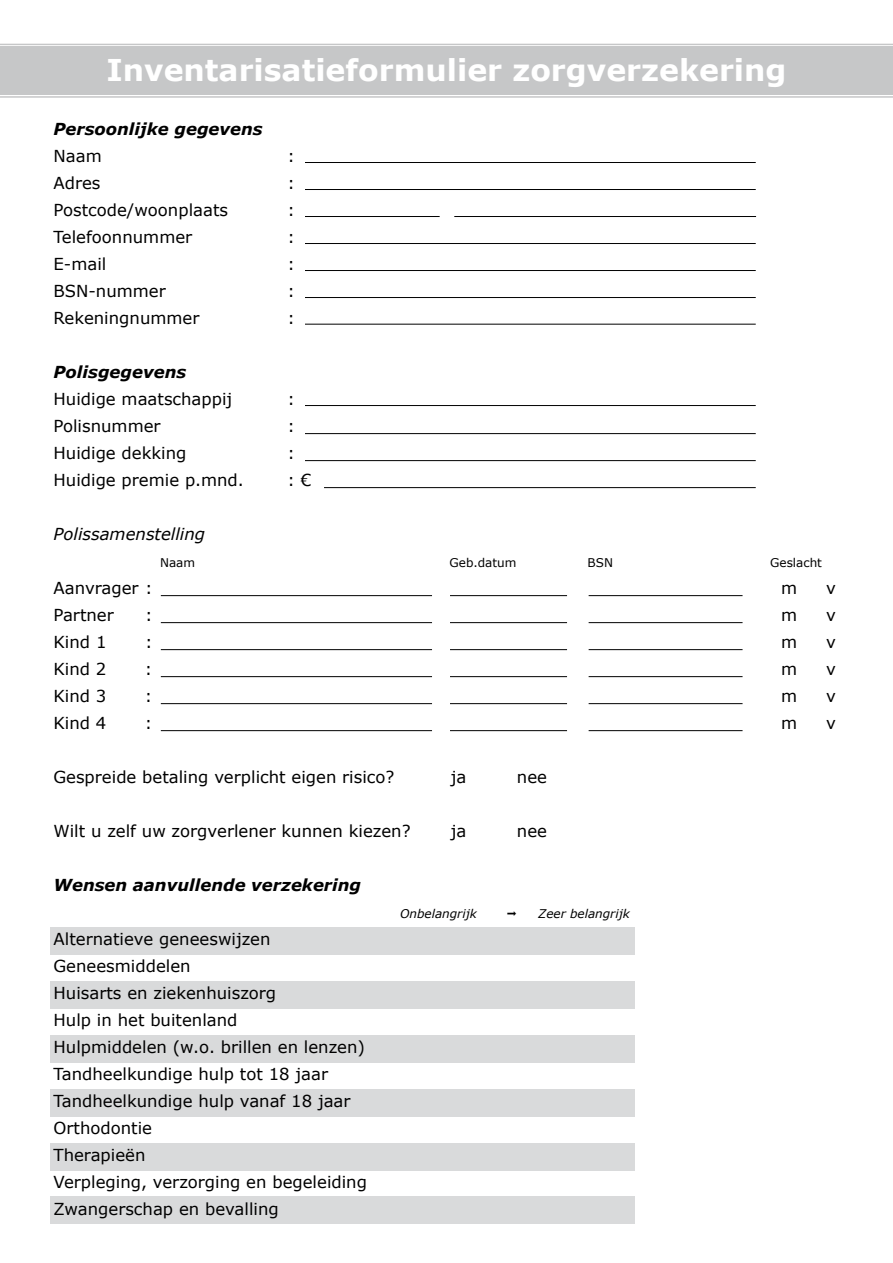
<style>
.page{position:relative;width:893px;height:1263px;background:#fff}
.page>*{position:absolute;margin:0;border:0;box-sizing:border-box;transform-origin:0 0}
.t1{font:700 30px "Verdana";color:#fff}
.t2{font:16.5px/27px "Verdana";color:#000}
.t3{font:italic 700 16.5px "Verdana";color:#000}
.t4{font:italic 16.5px "Verdana";color:#000}
.t5{font:italic 12px "Verdana";color:#000}
.t6{font:12px "Verdana";color:#000}
</style>
<div class="page">
<div style="left:50px;top:927px;width:584px;height:27px;background:#d9dadb"></div>
<div style="left:50px;top:981px;width:584px;height:27px;background:#d9dadb"></div>
<div style="left:50px;top:1035px;width:584px;height:27px;background:#d9dadb"></div>
<div style="left:50px;top:1089px;width:584px;height:27px;background:#d9dadb"></div>
<div style="left:50px;top:1143px;width:584px;height:27px;background:#d9dadb"></div>
<div style="left:50px;top:1197px;width:584px;height:27px;background:#d9dadb"></div>
<svg style="left:0;top:44px;width:893px;height:54px;background:#c8c9ca"></svg>
<hr style="left:305px;top:162px;width:451px;height:1px;background:#000">
<hr style="left:305px;top:189px;width:451px;height:1px;background:#000">
<hr style="left:305px;top:216px;width:135px;height:1px;background:#000">
<hr style="left:454px;top:216px;width:302px;height:1px;background:#000">
<hr style="left:305px;top:433px;width:451px;height:1px;background:#000">
<hr style="left:305px;top:405px;width:451px;height:1px;background:#000">
<hr style="left:305px;top:243px;width:451px;height:1px;background:#000">
<hr style="left:305px;top:460px;width:451px;height:1px;background:#000">
<hr style="left:305px;top:270px;width:451px;height:1px;background:#000">
<hr style="left:324px;top:487px;width:432px;height:1px;background:#000">
<hr style="left:161px;top:622px;width:271px;height:1px;background:#000">
<hr style="left:450px;top:622px;width:117px;height:1px;background:#000">
<hr style="left:589px;top:622px;width:153px;height:1px;background:#000">
<hr style="left:161px;top:676px;width:271px;height:1px;background:#000">
<hr style="left:450px;top:676px;width:117px;height:1px;background:#000">
<hr style="left:589px;top:676px;width:153px;height:1px;background:#000">
<hr style="left:161px;top:730px;width:271px;height:1px;background:#000">
<hr style="left:450px;top:730px;width:117px;height:1px;background:#000">
<hr style="left:589px;top:730px;width:153px;height:1px;background:#000">
<hr style="left:161px;top:595px;width:271px;height:1px;background:#000">
<hr style="left:450px;top:595px;width:117px;height:1px;background:#000">
<hr style="left:589px;top:595px;width:153px;height:1px;background:#000">
<hr style="left:161px;top:649px;width:271px;height:1px;background:#000">
<hr style="left:450px;top:649px;width:117px;height:1px;background:#000">
<hr style="left:589px;top:649px;width:153px;height:1px;background:#000">
<hr style="left:161px;top:703px;width:271px;height:1px;background:#000">
<hr style="left:450px;top:703px;width:117px;height:1px;background:#000">
<hr style="left:589px;top:703px;width:153px;height:1px;background:#000">
<hr style="left:305px;top:297px;width:451px;height:1px;background:#000">
<hr style="left:305px;top:324px;width:451px;height:1px;background:#000">
<h1 class="t1" style="left:106px;top:51px;width:682px">Inventarisatieformulier zorgverzekering</h1>
<p class="t3" style="left:54px;top:119px;width:211px">Persoonlijke gegevens</p>
<p class="t2" style="left:54px;top:142px;width:50px">Naam</p>
<p class="t2" style="left:288px;top:142px;width:9px">:</p>
<p class="t2" style="left:54px;top:169px;width:49px">Adres</p>
<p class="t2" style="left:288px;top:169px;width:9px">:</p>
<p class="t2" style="left:54px;top:196px;width:176px">Postcode/woonplaats</p>
<p class="t2" style="left:288px;top:196px;width:9px">:</p>
<p class="t2" style="left:54px;top:223px;width:140px">Telefoonnummer</p>
<p class="t2" style="left:288px;top:223px;width:9px">:</p>
<p class="t2" style="left:54px;top:250px;width:54px">E-mail</p>
<p class="t2" style="left:288px;top:250px;width:9px">:</p>
<p class="t2" style="left:54px;top:277px;width:114px">BSN-nummer</p>
<p class="t2" style="left:288px;top:277px;width:9px">:</p>
<p class="t2" style="left:54px;top:304px;width:147px">Rekeningnummer</p>
<p class="t2" style="left:288px;top:304px;width:9px">:</p>
<p class="t3" style="left:54px;top:361px;width:134px">Polisgegevens</p>
<p class="t2" style="left:54px;top:385px;width:180px">Huidige maatschappij</p>
<p class="t2" style="left:288px;top:385px;width:9px">:</p>
<p class="t2" style="left:54px;top:412px;width:109px">Polisnummer</p>
<p class="t2" style="left:288px;top:412px;width:9px">:</p>
<p class="t2" style="left:54px;top:439px;width:134px">Huidige dekking</p>
<p class="t2" style="left:288px;top:439px;width:9px">:</p>
<p class="t2" style="left:54px;top:466px;width:192px">Huidige premie p.mnd.</p>
<p class="t2" style="left:288px;top:466px;width:25px">: €</p>
<p class="t4" style="left:54px;top:523px;width:153px">Polissamenstelling</p>
<p class="t6" style="left:160px;top:555px;width:37px">Naam</p>
<p class="t6" style="left:450px;top:555px;width:68px">Geb.datum</p>
<p class="t6" style="left:588px;top:555px;width:27px">BSN</p>
<p class="t6" style="left:770px;top:555px;width:53px">Geslacht</p>
<p class="t2" style="left:54px;top:574px;width:100px">Aanvrager :</p>
<p class="t2" style="left:781px;top:574px;width:18px">m</p>
<p class="t2" style="left:826px;top:574px;width:11px">v</p>
<p class="t2" style="left:54px;top:601px;width:62px">Partner</p>
<p class="t2" style="left:145px;top:601px;width:9px">:</p>
<p class="t2" style="left:781px;top:601px;width:18px">m</p>
<p class="t2" style="left:826px;top:601px;width:11px">v</p>
<p class="t2" style="left:54px;top:628px;width:54px">Kind 1</p>
<p class="t2" style="left:145px;top:628px;width:9px">:</p>
<p class="t2" style="left:781px;top:628px;width:18px">m</p>
<p class="t2" style="left:826px;top:628px;width:11px">v</p>
<p class="t2" style="left:53px;top:655px;width:54px">Kind 2</p>
<p class="t2" style="left:145px;top:655px;width:9px">:</p>
<p class="t2" style="left:781px;top:655px;width:18px">m</p>
<p class="t2" style="left:826px;top:655px;width:11px">v</p>
<p class="t2" style="left:53px;top:682px;width:54px">Kind 3</p>
<p class="t2" style="left:145px;top:682px;width:9px">:</p>
<p class="t2" style="left:781px;top:682px;width:18px">m</p>
<p class="t2" style="left:826px;top:682px;width:11px">v</p>
<p class="t2" style="left:53px;top:709px;width:54px">Kind 4</p>
<p class="t2" style="left:145px;top:709px;width:9px">:</p>
<p class="t2" style="left:781px;top:709px;width:18px">m</p>
<p class="t2" style="left:826px;top:709px;width:11px">v</p>
<p class="t2" style="left:53px;top:763px;width:343px">Gespreide betaling verplicht eigen risico?</p>
<p class="t2" style="left:451px;top:763px;width:17px">ja</p>
<p class="t2" style="left:517px;top:763px;width:32px">nee</p>
<p class="t2" style="left:53px;top:817px;width:359px">Wilt u zelf uw zorgverlener kunnen kiezen?</p>
<p class="t2" style="left:451px;top:817px;width:17px">ja</p>
<p class="t2" style="left:517px;top:817px;width:32px">nee</p>
<p class="t3" style="left:53px;top:874px;width:309px">Wensen aanvullende verzekering</p>
<p class="t5" style="left:400px;top:906px;width:78px">Onbelangrijk</p>
<p class="t5" style="left:538px;top:906px;width:93px">Zeer belangrijk</p>
<p class="t2" style="left:54px;top:925px;width:315px">Alternatieve geneeswijzen<br>Geneesmiddelen<br>Huisarts en ziekenhuiszorg<br>Hulp in het buitenland<br>Hulpmiddelen (w.o. brillen en lenzen)<br>Tandheelkundige hulp tot 18 jaar<br>Tandheelkundige hulp vanaf 18 jaar<br>Orthodontie<br>Therapieën<br>Verpleging, verzorging en begeleiding<br>Zwangerschap en bevalling</p>
</div>
